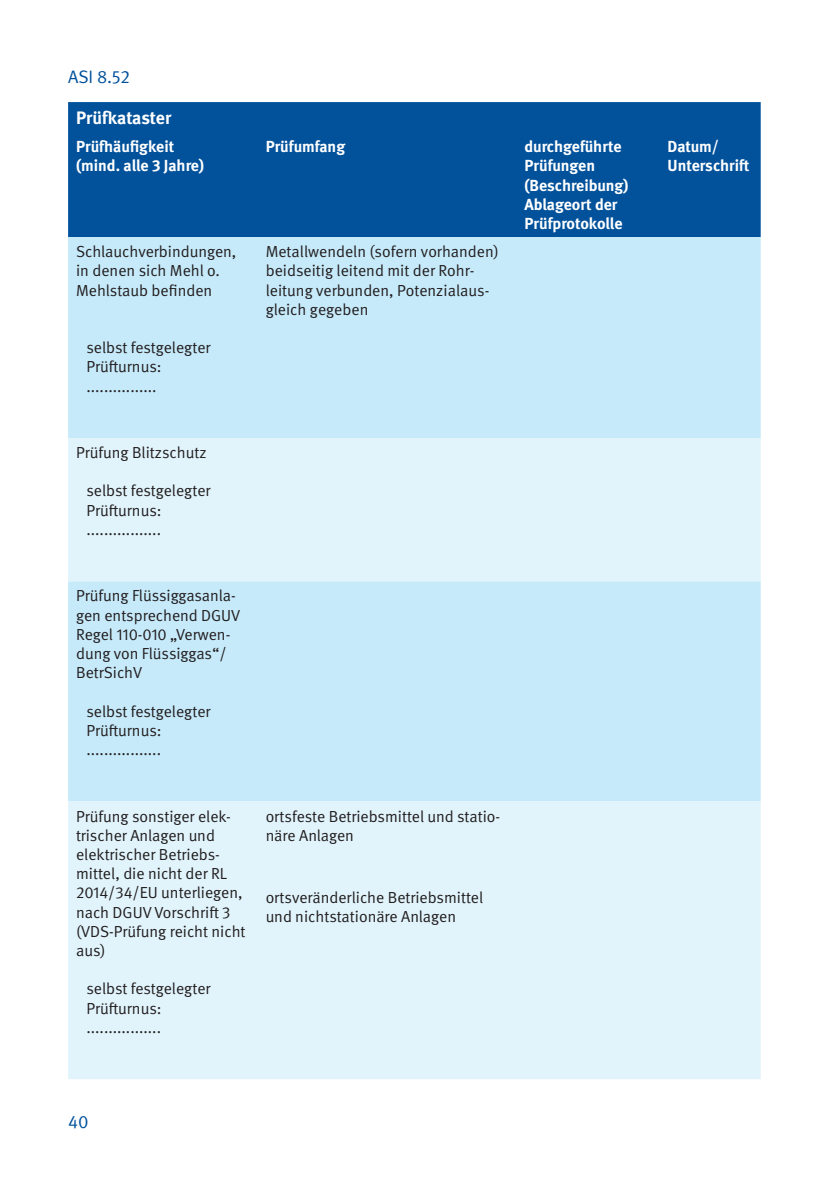
<style>
.page{position:relative;width:840px;height:1191px;background:#fff}
.page>*{position:absolute;margin:0;border:0;box-sizing:border-box;transform-origin:0 0}
.t1{font:700 18px "DGUV Meta";color:#fff}
.t2{font:18px "DGUV Meta";letter-spacing:-.005em;color:#01519b}
.t3{font:16px/19.2px "DGUV Meta";color:#231f20}
.t4{font:700 16px/19.2px "DGUV Meta";color:#fff}
</style>
<div class="page">
<div style="left:68px;top:102px;width:692px;height:135px;background:#01519b"></div>
<div style="left:68px;top:237px;width:692px;height:201px;background:#c6eafa"></div>
<svg style="left:68px;top:438px;width:692px;height:641px;background:#d7f0fb"></svg>
<p class="t2" style="left:68px;top:66px;width:63px">ASI 8.52</p>
<p class="t1" style="left:76px;top:107px;width:97px">Prüfkataster</p>
<p class="t4" style="left:76px;top:137px;width:129px">Prüfhäufigkeit (mind. alle 3 Jahre)</p>
<p class="t4" style="left:265px;top:137px;width:81px">Prüfumfang</p>
<p class="t4" style="left:524px;top:137px;width:105px">durchgeführte<br>Prüfungen (Beschreibung)<br>Ablageort der<br>Prüfprotokolle</p>
<p class="t4" style="left:667px;top:137px;width:83px">Datum/<br>Unterschrift</p>
<p class="t3" style="left:76px;top:242px;width:162px">Schlauchverbindungen, in denen sich Mehl o.<br>Mehlstaub befinden</p>
<p class="t3" style="left:265px;top:242px;width:235px">Metallwendeln (sofern vorhanden) beidseitig leitend mit der Rohr&shy;leitung verbunden, Potenzialaus&shy;gleich gegeben</p>
<p class="t3" style="left:86px;top:338px;width:125px">selbst festgelegter<br>Prüfturnus: ................</p>
<p class="t3" style="left:76px;top:443px;width:132px">Prüfung Blitzschutz</p>
<p class="t3" style="left:86px;top:482px;width:125px">selbst festgelegter<br>Prüfturnus: .................</p>
<p class="t3" style="left:76px;top:586px;width:166px">Prüfung Flüssiggasanla&shy;gen entsprechend DGUV<br>Regel 110-010 „Verwen&shy;dung von Flüssiggas“/<br>BetrSichV</p>
<p class="t3" style="left:86px;top:702px;width:125px">selbst festgelegter<br>Prüfturnus: .................</p>
<p class="t3" style="left:76px;top:806px;width:171px">Prüfung sonstiger elek&shy;trischer Anlagen und elektrischer Betriebs&shy;mittel, die nicht der RL<br>2014/34/EU unterliegen, nach DGUV Vorschrift 3 (VDS-Prüfung reicht nicht aus)</p>
<p class="t3" style="left:86px;top:979px;width:125px">selbst festgelegter<br>Prüfturnus: .................</p>
<p class="t3" style="left:265px;top:806px;width:236px">ortsfeste Betriebsmittel und statio&shy;näre Anlagen</p>
<p class="t3" style="left:265px;top:888px;width:219px">ortsveränderliche Betriebsmittel und nichtstationäre Anlagen</p>
<p class="t2" style="left:68px;top:1111px;width:22px">40</p>
</div>
